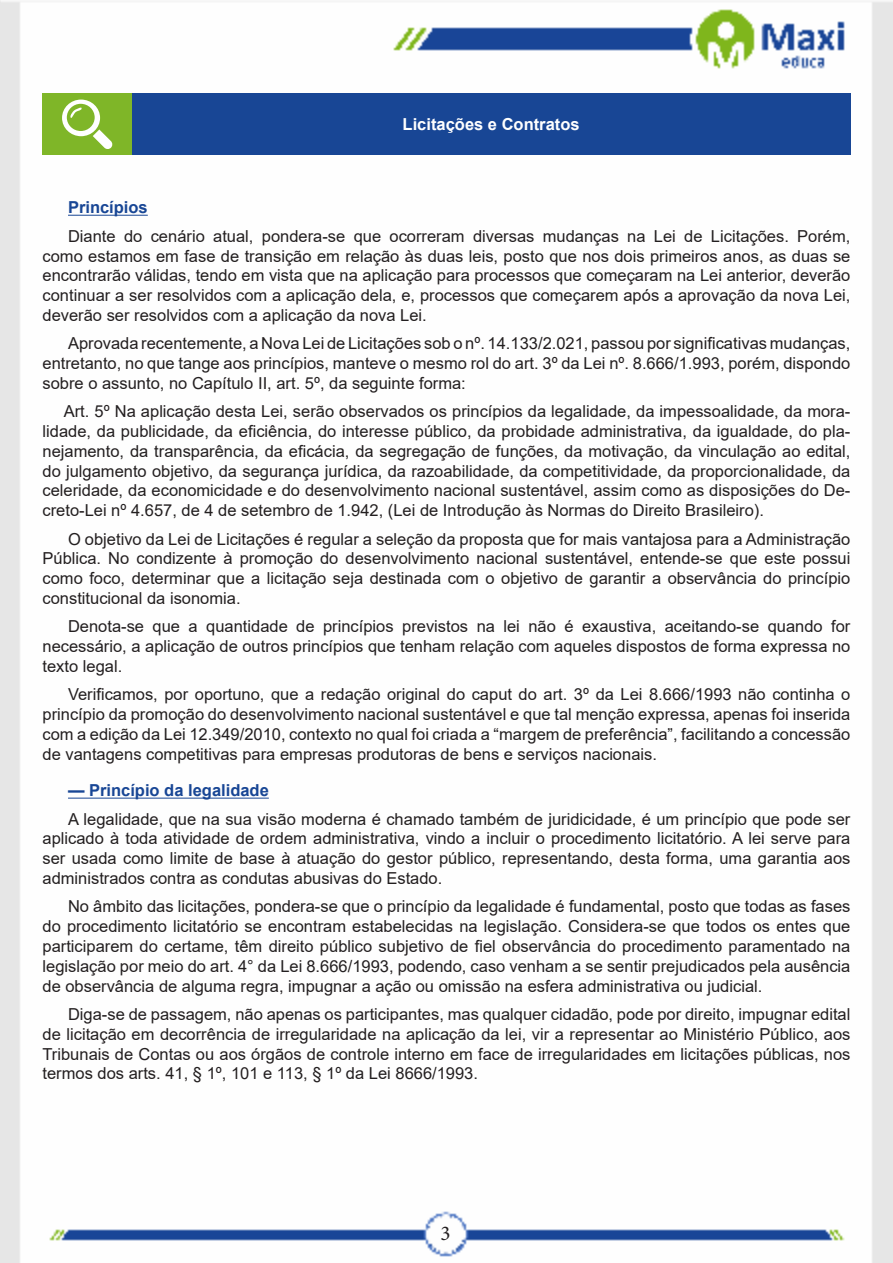
<style>
.page{position:relative;width:893px;height:1263px;background:#fff}
.page>*{position:absolute;margin:0;border:0;box-sizing:border-box;transform-origin:0 0}
.t1{font:21px "Minion Pro";color:#231f20}
.Texto{font:16.5px/19.8px "Arial";color:#231f20;text-align:justify}
.t2{font:700 16.5px "Arial";color:#184695}
.Titulo_de_Caixa{font:700 16.5px "Arial";color:#fff}
</style>
<div class="page">
<img style="left:0;top:0;width:893px;height:1263px">
<hr style="left:68px;top:215px;width:80px;height:1px;background:#184695">
<hr style="left:68px;top:798px;width:201px;height:1px;background:#184695">
<div style="left:43px;top:94px;width:89px;height:61px;background:#7fb628"></div>
<div style="left:132px;top:94px;width:718px;height:61px;background:#184695"></div>
<svg style="left:62px;top:100px;width:51px;height:49px"></svg>
<p class="Titulo_de_Caixa" style="left:403px;top:113px;width:178px">Licitações e Contratos</p>
<p class="t2" style="left:68px;top:196px;width:81px">Princípios</p>
<p class="Texto" style="left:43px;top:226px;width:809px;text-indent:26px">Diante do cenário atual, pondera-se que ocorreram diversas mudanças na Lei de Licitações. Porém, como estamos em fase de transição em relação às duas leis, posto que nos dois primeiros anos, as duas se encontrarão válidas, tendo em vista que na aplicação para processos que começaram na Lei anterior, deverão continuar a ser resolvidos com a aplicação dela, e, processos que começarem após a aprovação da nova Lei, deverão ser resolvidos com a aplicação da nova Lei.</p>
<p class="Texto" style="left:43px;top:333px;width:809px;text-indent:26px">Aprovada recentemente, a Nova Lei de Licitações sob o nº. 14.133/2.021, passou por significativas mudanças, entretanto, no que tange aos princípios, manteve o mesmo rol do art. 3º da Lei nº. 8.666/1.993, porém, dispondo sobre o assunto, no Capítulo II, art. 5º, da seguinte forma:</p>
<p class="Texto" style="left:43px;top:401px;width:809px;text-indent:21px">Art. 5º Na aplicação desta Lei, serão observados os princípios da legalidade, da impessoalidade, da mora&shy;lidade, da publicidade, da eficiência, do interesse público, da probidade administrativa, da igualdade, do pla&shy;nejamento, da transparência, da eficácia, da segregação de funções, da motivação, da vinculação ao edital, do julgamento objetivo, da segurança jurídica, da razoabilidade, da competitividade, da proporcionalidade, da celeridade, da economicidade e do desenvolvimento nacional sustentável, assim como as disposições do De&shy;creto-Lei nº 4.657, de 4 de setembro de 1.942, (Lei de Introdução às Normas do Direito Brasileiro).</p>
<p class="Texto" style="left:43px;top:529px;width:809px;text-indent:26px">O objetivo da Lei de Licitações é regular a seleção da proposta que for mais vantajosa para a Administração Pública. No condizente à promoção do desenvolvimento nacional sustentável, entende-se que este possui como foco, determinar que a licitação seja destinada com o objetivo de garantir a observância do princípio constitucional da isonomia.</p>
<p class="Texto" style="left:43px;top:616px;width:809px;text-indent:26px">Denota-se que a quantidade de princípios previstos na lei não é exaustiva, aceitando-se quando for necessário, a aplicação de outros princípios que tenham relação com aqueles dispostos de forma expressa no texto legal.</p>
<p class="Texto" style="left:43px;top:684px;width:809px;text-indent:26px">Verificamos, por oportuno, que a redação original do caput do art. 3º da Lei 8.666/1993 não continha o princípio da promoção do desenvolvimento nacional sustentável e que tal menção expressa, apenas foi inserida com a edição da Lei 12.349/2010, contexto no qual foi criada a “margem de preferência”, facilitando a concessão de vantagens competitivas para empresas produtoras de bens e serviços nacionais.</p>
<p class="t2" style="left:68px;top:779px;width:202px">— Princípio da legalidade</p>
<p class="Texto" style="left:43px;top:809px;width:809px;text-indent:26px">A legalidade, que na sua visão moderna é chamado também de juridicidade, é um princípio que pode ser aplicado à toda atividade de ordem administrativa, vindo a incluir o procedimento licitatório. A lei serve para ser usada como limite de base à atuação do gestor público, representando, desta forma, uma garantia aos administrados contra as condutas abusivas do Estado.</p>
<p class="Texto" style="left:43px;top:896px;width:809px;text-indent:26px">No âmbito das licitações, pondera-se que o princípio da legalidade é fundamental, posto que todas as fases do procedimento licitatório se encontram estabelecidas na legislação. Considera-se que todos os entes que participarem do certame, têm direito público subjetivo de fiel observância do procedimento paramentado na legislação por meio do art. 4° da Lei 8.666/1993, podendo, caso venham a se sentir prejudicados pela ausência de observância de alguma regra, impugnar a ação ou omissão na esfera administrativa ou judicial.</p>
<p class="Texto" style="left:43px;top:1004px;width:809px;text-indent:26px">Diga-se de passagem, não apenas os participantes, mas qualquer cidadão, pode por direito, impugnar edital de licitação em decorrência de irregularidade na aplicação da lei, vir a representar ao Ministério Público, aos Tribunais de Contas ou aos órgãos de controle interno em face de irregularidades em licitações públicas, nos termos dos arts. 41, § 1º, 101 e 113, § 1º da Lei 8666/1993.</p>
<p class="t1" style="left:440px;top:1219px;width:12px">3</p>
</div>
